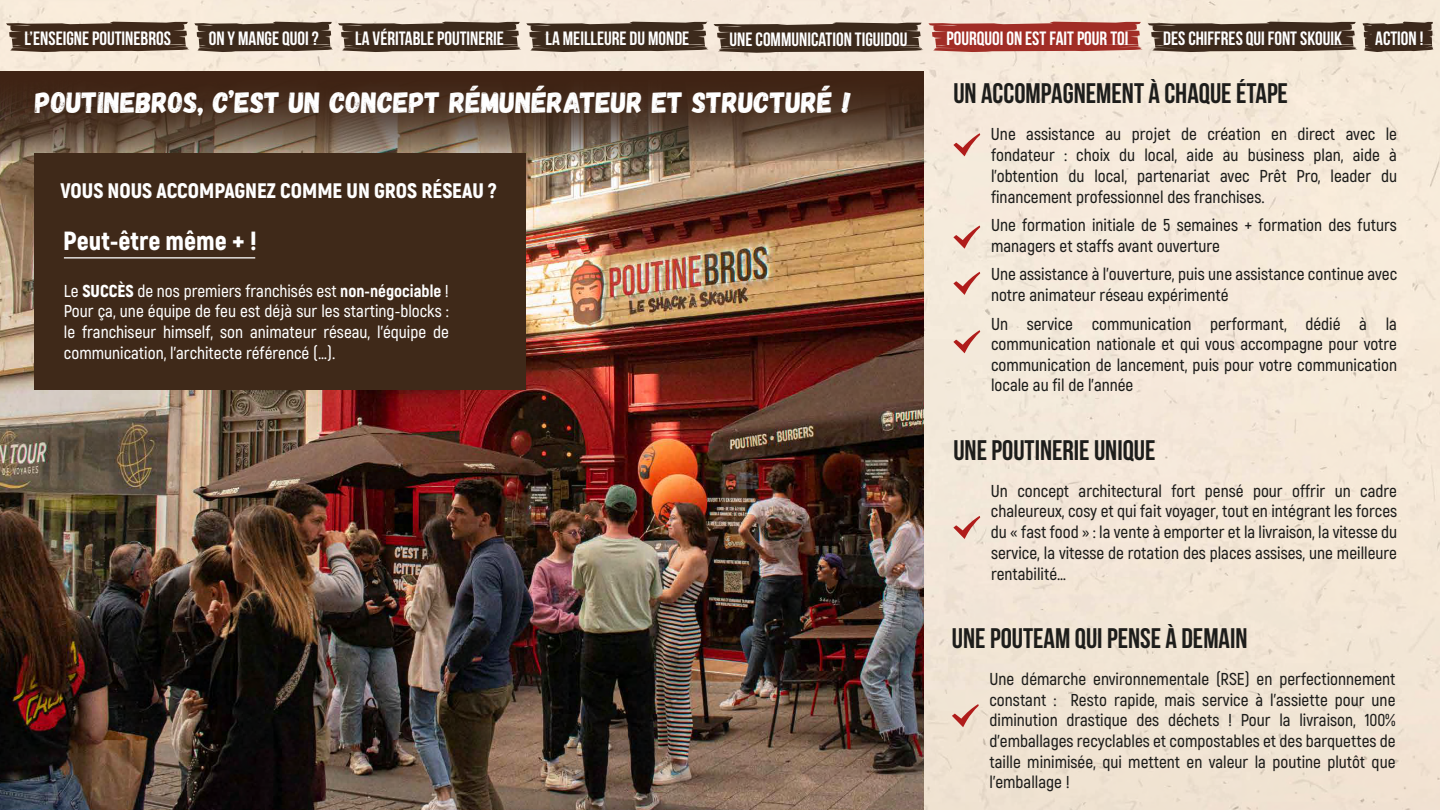
<style>
.page{position:relative;width:1440px;height:810px;background:#f5e8d9}
.page>*{position:absolute;margin:0;border:0;box-sizing:border-box;transform-origin:0 0}
.t1{font:29.85px "Gagalin";color:#fff}
.t2{font:700 28.28px "Bebas Neue";color:#1d1d1b}
.t3{font:900 26.25px "Akrobat";color:#fff}
.t4{font:900 21px "Akrobat";color:#fff}
.t5{font:700 19.27px "Bebas Neue";color:#fff}
.t6{font:600 17.25px/20.7px "Akrobat";color:#1d1d1b;text-align:justify}
.t7{font:600 17.25px/20.7px "Akrobat";color:#fff;text-align:justify}
.s1{font-weight:900}
.s2{font-weight:800}
</style>
<div class="page">
<svg style="left:6px;top:22px;width:1428px;height:31px;background:#684a3c"></svg>
<img style="left:0;top:161px;width:923px;height:649px">
<svg style="left:0;top:72px;width:923px;height:89px;background:#594231"></svg>
<div style="left:34px;top:153px;width:492px;height:236px;background:#3f2919"></div>
<hr style="left:64px;top:257px;width:191px;height:1px;background:#fff">
<svg style="left:953px;top:133px;width:27px;height:23px"></svg>
<svg style="left:953px;top:226px;width:27px;height:23px"></svg>
<svg style="left:953px;top:272px;width:27px;height:23px"></svg>
<svg style="left:953px;top:330px;width:27px;height:23px"></svg>
<svg style="left:952px;top:704px;width:27px;height:23px"></svg>
<svg style="left:953px;top:516px;width:27px;height:23px"></svg>
<p class="t5" style="left:25px;top:28px;width:148px">L’ENSEIGNE POUTINEBROS</p>
<p class="t5" style="left:209px;top:28px;width:111px">ON Y MANGE QUOI ?</p>
<p class="t5" style="left:355px;top:28px;width:150px">LA VÉRITABLE POUTINERIE</p>
<p class="t5" style="left:546px;top:28px;width:145px">LA MEILLEURE DU MONDE</p>
<p class="t5" style="left:730px;top:29px;width:179px">UNE COMMUNICATION TIGUIDOU</p>
<p class="t5" style="left:946px;top:28px;width:183px">POURQUOI ON EST FAIT POUR TOI</p>
<p class="t5" style="left:1163px;top:28px;width:180px">DES CHIFFRES QUI FONT SKOUIK</p>
<p class="t5" style="left:1375px;top:27px;width:50px">ACTION !</p>
<h1 class="t1" style="left:35px;top:84px;width:818px">POUTINEBROS, C’EST UN CONCEPT RÉMUNÉRATEUR ET STRUCTURÉ !</h1>
<h2 class="t2" style="left:953px;top:78px;width:336px">UN ACCOMPAGNEMENT À CHAQUE ÉTAPE</h2>
<p class="t4" style="left:60px;top:177px;width:438px">VOUS NOUS ACCOMPAGNEZ COMME UN GROS RÉSEAU ?</p>
<h3 class="t3" style="left:63px;top:224px;width:196px">Peut-être même + !</h3>
<p class="t7" style="left:64px;top:280px;width:387px">Le <span class="s1">SUCCÈS</span> de nos premiers franchisés est <span class="s2">non-négociable</span> !<br>Pour ça, une équipe de feu est déjà sur les starting-blocks : le franchiseur himself, son animateur réseau, l’équipe de communication, l’architecte référencé (…).</p>
<p class="t6" style="left:991px;top:124px;width:408px">Une assistance au projet de création en direct avec le fondateur : choix du local, aide au business plan, aide à l’obtention du local, partenariat avec Prêt Pro, leader du financement professionnel des franchises.</p>
<p class="t6" style="left:991px;top:215px;width:407px">Une formation initiale de 5 semaines + formation des futurs managers et staffs avant ouverture</p>
<p class="t6" style="left:991px;top:264px;width:408px">Une assistance à l’ouverture, puis une assistance continue avec notre animateur réseau expérimenté</p>
<p class="t6" style="left:991px;top:314px;width:408px;line-height:20.2px">Un service communication performant, dédié à la communication nationale et qui vous accompagne pour votre communication de lancement, puis pour votre communication locale au fil de l’année</p>
<h2 class="t2" style="left:953px;top:434px;width:204px">UNE POUTINERIE UNIQUE</h2>
<p class="t6" style="left:991px;top:480px;width:408px">Un concept architectural fort pensé pour offrir un cadre chaleureux, cosy et qui fait voyager, tout en intégrant les forces du « fast food » : la vente à emporter et la livraison, la vitesse du service, la vitesse de rotation des places assises, une meilleure rentabilité…</p>
<h2 class="t2" style="left:952px;top:623px;width:297px">UNE POUTEAM QUI PENSE À DEMAIN</h2>
<p class="t6" style="left:989px;top:669px;width:408px">Une démarche environnementale (RSE) en perfectionnement constant : Resto rapide, mais service à l’assiette pour une diminution drastique des déchets ! Pour la livraison, 100% d’emballages recyclables et compostables et des barquettes de taille minimisée, qui mettent en valeur la poutine plutôt que l’emballage !</p>
</div>
